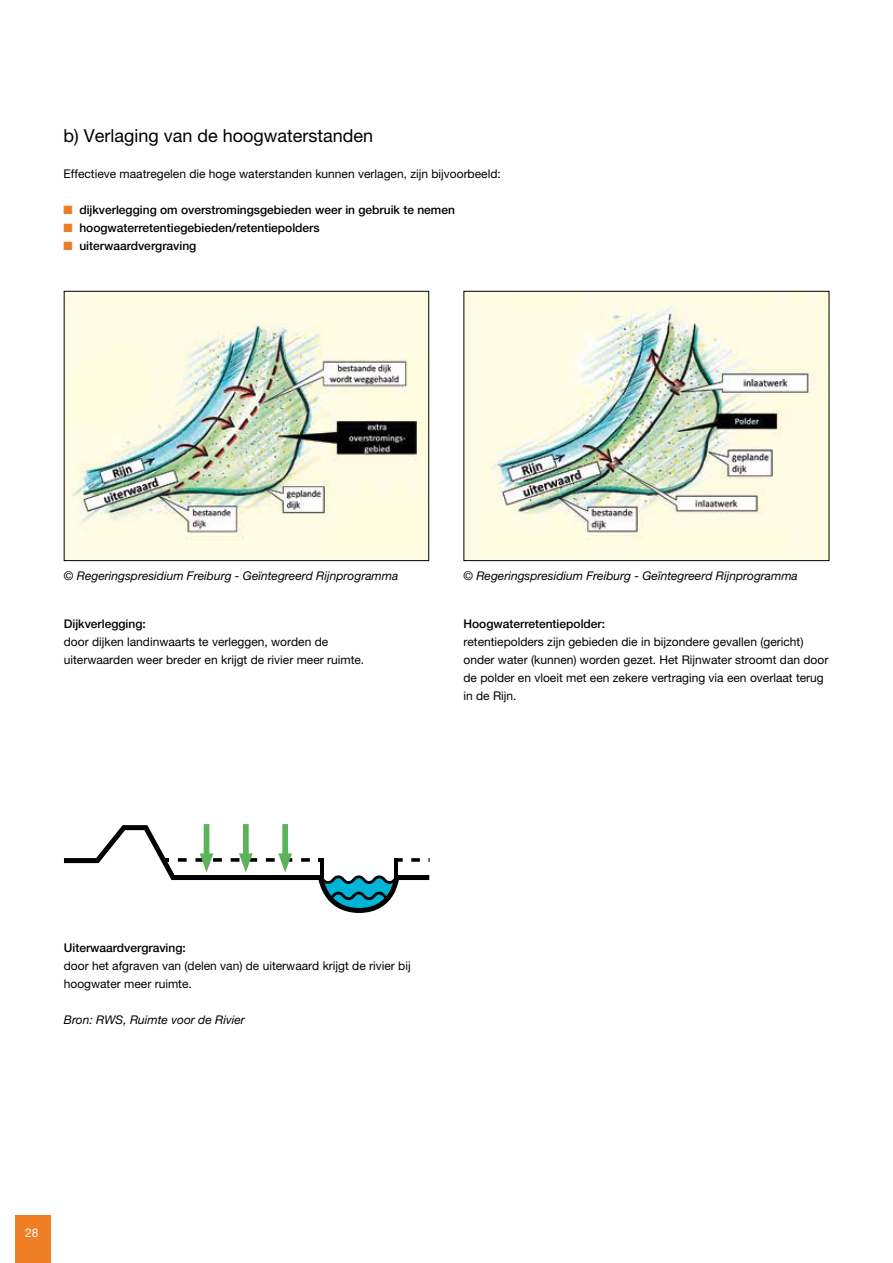
<style>
.page{position:relative;width:893px;height:1263px;background:#fff}
.page>*{position:absolute;margin:0;border:0;box-sizing:border-box;transform-origin:0 0}
.t1{font:18px "Helvetica Neue LT Pro";color:#000}
.t2{font:12px/18px "Helvetica Neue LT Pro";color:#000}
.t3{font:500 12px "Helvetica Neue LT Pro";color:#000}
.t4{font:italic 12px "Helvetica Neue LT Pro";color:#000}
.t5{font:12px "Helvetica Neue LT Pro";color:#fff}
.s1{color:#ef7d24}
</style>
<div class="page">
<div style="left:15px;top:1215px;width:35px;height:48px;background:#ef7d24"></div>
<img style="left:465px;top:293px;width:362px;height:266px">
<div style="left:463px;top:291px;width:366px;height:270px;border:1px solid #000"></div>
<img style="left:66px;top:293px;width:361px;height:266px">
<div style="left:64px;top:291px;width:365px;height:270px;border:1px solid #000"></div>
<svg style="left:64px;top:824px;width:366px;height:89px"></svg>
<h1 class="t1" style="left:64px;top:125px;width:311px">b) Verlaging van de hoogwaterstanden</h1>
<p class="t2" style="left:64px;top:165px;width:439px">Effectieve maatregelen die hoge waterstanden kunnen verlagen, zijn bijvoorbeeld:</p>
<p class="t3" style="left:64px;top:203px;width:393px"><span class="s1">■</span> dijkverlegging om overstromingsgebieden weer in gebruik te nemen</p>
<p class="t3" style="left:64px;top:221px;width:258px"><span class="s1">■</span> hoogwaterretentiegebieden/retentiepolders</p>
<p class="t3" style="left:64px;top:239px;width:134px"><span class="s1">■</span> uiterwaardvergraving</p>
<p class="t4" style="left:64px;top:569px;width:336px">© Regeringspresidium Freiburg - Geïntegreerd Rijnprogramma</p>
<p class="t4" style="left:463px;top:569px;width:336px">© Regeringspresidium Freiburg - Geïntegreerd Rijnprogramma</p>
<p class="t3" style="left:64px;top:617px;width:84px">Dijkverlegging:</p>
<p class="t2" style="left:64px;top:633px;width:302px">door dijken landinwaarts te verleggen, worden de uiterwaarden weer breder en krijgt de rivier meer ruimte.</p>
<p class="t3" style="left:463px;top:617px;width:143px">Hoogwaterretentiepolder:</p>
<p class="t2" style="left:463px;top:633px;width:366px">retentiepolders zijn gebieden die in bijzondere gevallen (gericht) onder water (kunnen) worden gezet. Het Rijnwater stroomt dan door de polder en vloeit met een zekere vertraging via een overlaat terug in de Rijn.</p>
<p class="t3" style="left:64px;top:941px;width:124px">Uiterwaardvergraving:</p>
<p class="t2" style="left:64px;top:957px;width:349px">door het afgraven van (delen van) de uiterwaard krijgt de rivier bij hoogwater meer ruimte.</p>
<p class="t4" style="left:64px;top:1013px;width:183px">Bron: RWS, Ruimte voor de Rivier</p>
<p class="t5" style="left:25px;top:1225px;width:15px">28</p>
</div>
